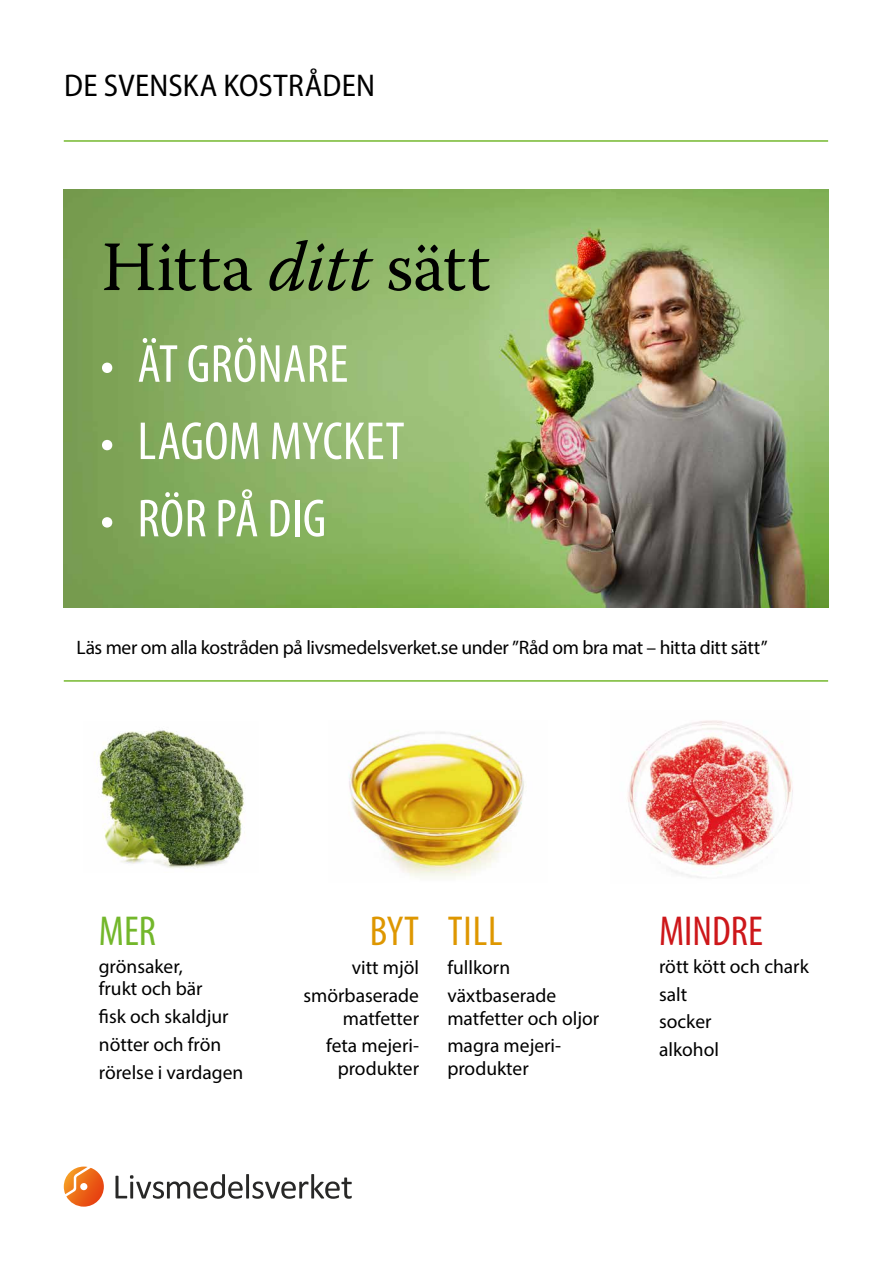
<style>
.page{position:relative;width:893px;height:1263px;background:#fff}
.page>*{position:absolute;margin:0;border:0;box-sizing:border-box;transform-origin:0 0}
.t1{font:70.5px "Warnock Pro";color:#000}
.t2{font:condensed 54px "Myriad Pro";letter-spacing:.005em;color:#fff}
.t3{font:condensed 42px "Myriad Pro";letter-spacing:.02em;color:#de9700}
.t4{font:condensed 42px "Myriad Pro";color:#cd171a}
.t5{font:condensed 42px "Myriad Pro";color:#73b72b}
.t6{font:semi-condensed 31.5px "Myriad Pro";letter-spacing:.01em;color:#000}
.t7{font:19.5px/27.8px "Myriad Pro";color:#000}
.s1{font-style:italic}
</style>
<div class="page">
<svg style="left:115px;top:1174px;width:237px;height:25px"></svg>
<svg style="left:64px;top:1166px;width:40px;height:40px"></svg>
<img style="left:64px;top:189px;width:764px;height:419px">
<hr style="left:64px;top:140px;width:764px;height:2px;background:#73b72b">
<hr style="left:64px;top:680px;width:764px;height:2px;background:#73b72b">
<img style="left:94px;top:730px;width:151px;height:139px">
<img style="left:349px;top:732px;width:175px;height:146px">
<img style="left:627px;top:720px;width:166px;height:158px">
<h3 class="t6" style="left:64px;top:68px;width:312px">DE SVENSKA KOSTRÅDEN</h3>
<h1 class="t1" style="left:101px;top:224px;width:390px">Hitta <span class="s1">ditt</span> sätt</h1>
<h2 class="t2" style="left:100px;top:331px;width:249px">• ÄT GRÖNARE</h2>
<h2 class="t2" style="left:100px;top:409px;width:306px">• LAGOM MYCKET</h2>
<h2 class="t2" style="left:100px;top:486px;width:228px">• RÖR PÅ DIG</h2>
<p class="t7" style="left:77px;top:633px;width:693px">Läs mer om alla kostråden på livsmedelsverket.se under ”Råd om bra mat – hitta ditt sätt”</p>
<h3 class="t5" style="left:99px;top:905px;width:59px">MER</h3>
<p class="t7" style="left:99px;top:955px;width:105px;line-height:22.5px">grönsaker, frukt och bär</p>
<p class="t7" style="left:99px;top:1002px;width:146px">fisk och skaldjur nötter och frön rörelse i vardagen</p>
<h3 class="t3" style="left:370px;top:905px;width:51px">BYT</h3>
<p class="t7" style="left:303px;top:954px;width:117px;text-align:right">vitt mjöl smörbaserade</p>
<p class="t7" style="left:326px;top:1004px;width:94px;text-align:right">matfetter feta mejeri-</p>
<p class="t7" style="left:338px;top:1054px;width:83px">produkter</p>
<h3 class="t3" style="left:448px;top:905px;width:56px">TILL</h3>
<p class="t7" style="left:447px;top:954px;width:110px">fullkorn växtbaserade</p>
<p class="t7" style="left:447px;top:1004px;width:153px">matfetter och oljor magra mejeri-</p>
<p class="t7" style="left:447px;top:1054px;width:83px">produkter</p>
<h3 class="t4" style="left:659px;top:905px;width:105px">MINDRE</h3>
<p class="t7" style="left:659px;top:952px;width:151px">rött kött och chark salt<br>socker<br>alkohol</p>
</div>
